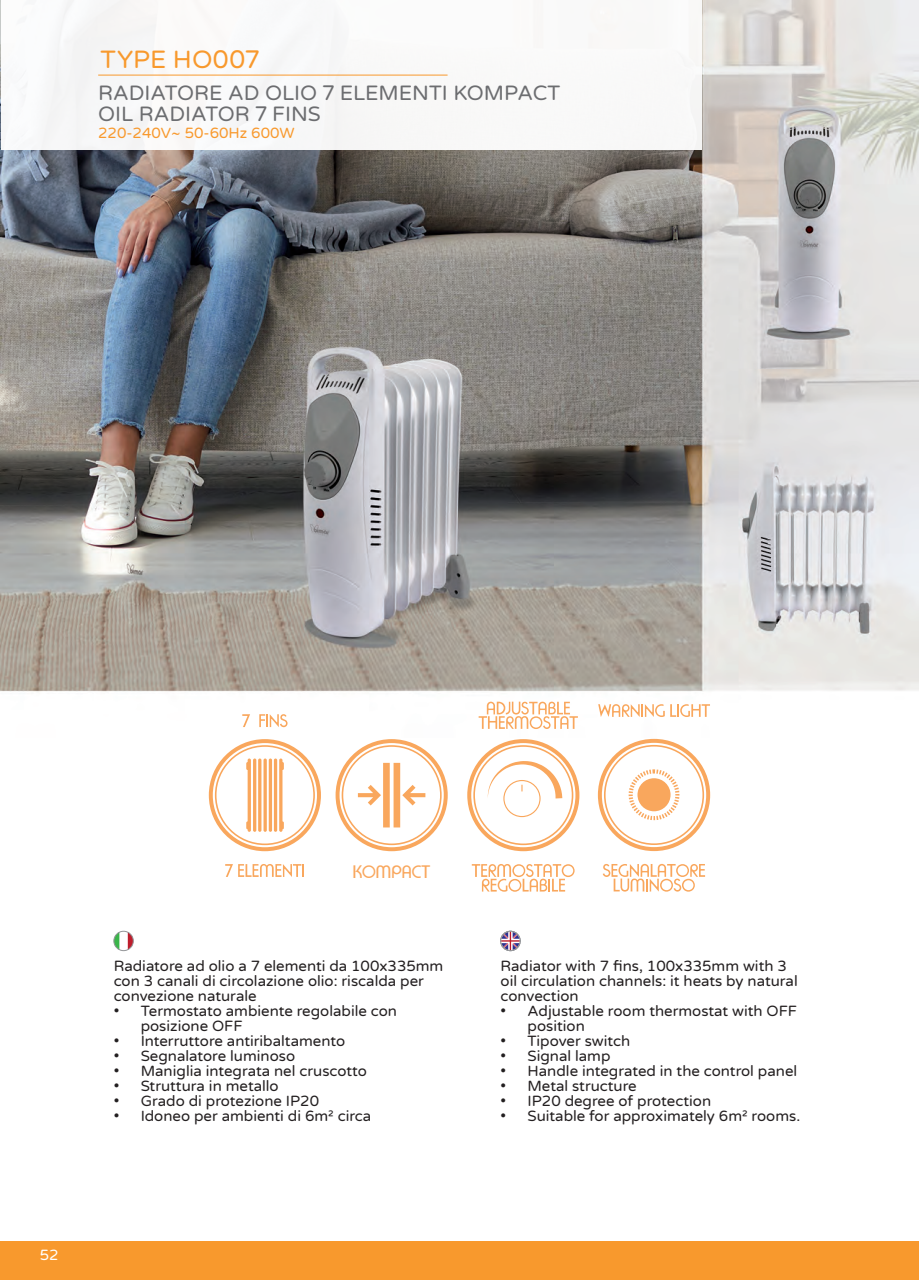
<style>
.page{position:relative;width:919px;height:1280px;background:#fff}
.page>*{position:absolute;margin:0;border:0;box-sizing:border-box;transform-origin:0 0}
.t1{font:25.35px "Varela Round";color:#f8992d}
.t2{font:21px "Varela Round";color:#6c6d70}
.t3{font:18px "Rondalo";color:#f9a75d}
.t4{font:15px/15px "Varela Round";color:#231f20}
.t5{font:15px "Varela Round";color:#f8992d}
.t6{font:15px "Varela Round";color:#fff}
</style>
<div class="page">
<img style="left:1px;top:1px;width:917px;height:1241px">
<div style="left:0;top:1242px;width:918px;height:38px;background:#f8992d"></div>
<div style="left:1px;top:1px;width:700px;height:149px;background:#f9f8f8"></div>
<svg style="left:114px;top:931px;width:19px;height:20px"></svg>
<div style="left:114px;top:931px;width:19px;height:20px;border:1px solid #939598;border-radius:50%"></div>
<svg style="left:499px;top:930px;width:22px;height:22px"></svg>
<div style="left:500px;top:931px;width:20px;height:20px;border:1px solid #939598;border-radius:50%"></div>
<hr style="left:98px;top:75px;width:349px;height:1px;background:#f8992d">
<svg style="left:472px;top:864px;width:102px;height:28px"></svg>
<svg style="left:467px;top:739px;width:112px;height:112px"></svg>
<svg style="left:225px;top:864px;width:79px;height:13px"></svg>
<svg style="left:602px;top:864px;width:103px;height:28px"></svg>
<svg style="left:598px;top:739px;width:112px;height:112px"></svg>
<svg style="left:209px;top:739px;width:112px;height:112px"></svg>
<svg style="left:242px;top:714px;width:8px;height:13px"></svg>
<svg style="left:259px;top:714px;width:28px;height:13px"></svg>
<svg style="left:478px;top:702px;width:100px;height:27px"></svg>
<svg style="left:598px;top:704px;width:66px;height:13px"></svg>
<svg style="left:670px;top:704px;width:40px;height:13px"></svg>
<svg style="left:335px;top:739px;width:112px;height:112px"></svg>
<p class="t1" style="left:100px;top:42px;width:160px">TYPE HO007</p>
<p class="t2" style="left:98px;top:78px;width:463px">RADIATORE AD OLIO 7 ELEMENTI KOMPACT</p>
<p class="t2" style="left:98px;top:100px;width:224px">OIL RADIATOR 7 FINS</p>
<p class="t5" style="left:98px;top:123px;width:198px">220-240V~ 50-60Hz 600W</p>
<p class="t6" style="left:40px;top:1245px;width:20px">52</p>
<p class="t3" style="left:353px;top:862px;width:79px">KOMPACT</p>
<p class="t4" style="left:114px;top:958px;width:331px">Radiatore ad olio a 7 elementi da 100x335mm con 3 canali di circolazione olio: riscalda per convezione naturale</p>
<p class="t4" style="left:141px;top:1003px;width:258px;text-indent:-27px">• Termostato ambiente regolabile con posizione OFF</p>
<p class="t4" style="left:114px;top:1033px;width:233px">• Interruttore antiribaltamento</p>
<p class="t4" style="left:114px;top:1048px;width:183px">• Segnalatore luminoso</p>
<p class="t4" style="left:114px;top:1063px;width:255px">• Maniglia integrata nel cruscotto</p>
<p class="t4" style="left:114px;top:1078px;width:166px">• Struttura in metallo</p>
<p class="t4" style="left:114px;top:1093px;width:207px">• Grado di protezione IP20</p>
<p class="t4" style="left:114px;top:1108px;width:259px">• Idoneo per ambienti di 6m² circa</p>
<p class="t4" style="left:500px;top:958px;width:299px">Radiator with 7 fins, 100x335mm with 3 oil circulation channels: it heats by natural convection</p>
<p class="t4" style="left:527px;top:1003px;width:271px;text-indent:-27px">• Adjustable room thermostat with OFF position</p>
<p class="t4" style="left:500px;top:1033px;width:131px">• Tipover switch</p>
<p class="t4" style="left:500px;top:1048px;width:111px">• Signal lamp</p>
<p class="t4" style="left:500px;top:1063px;width:298px">• Handle integrated in the control panel</p>
<p class="t4" style="left:500px;top:1078px;width:138px">• Metal structure</p>
<p class="t4" style="left:500px;top:1093px;width:212px">• IP20 degree of protection</p>
<p class="t4" style="left:500px;top:1108px;width:301px">• Suitable for approximately 6m² rooms.</p>
</div>
